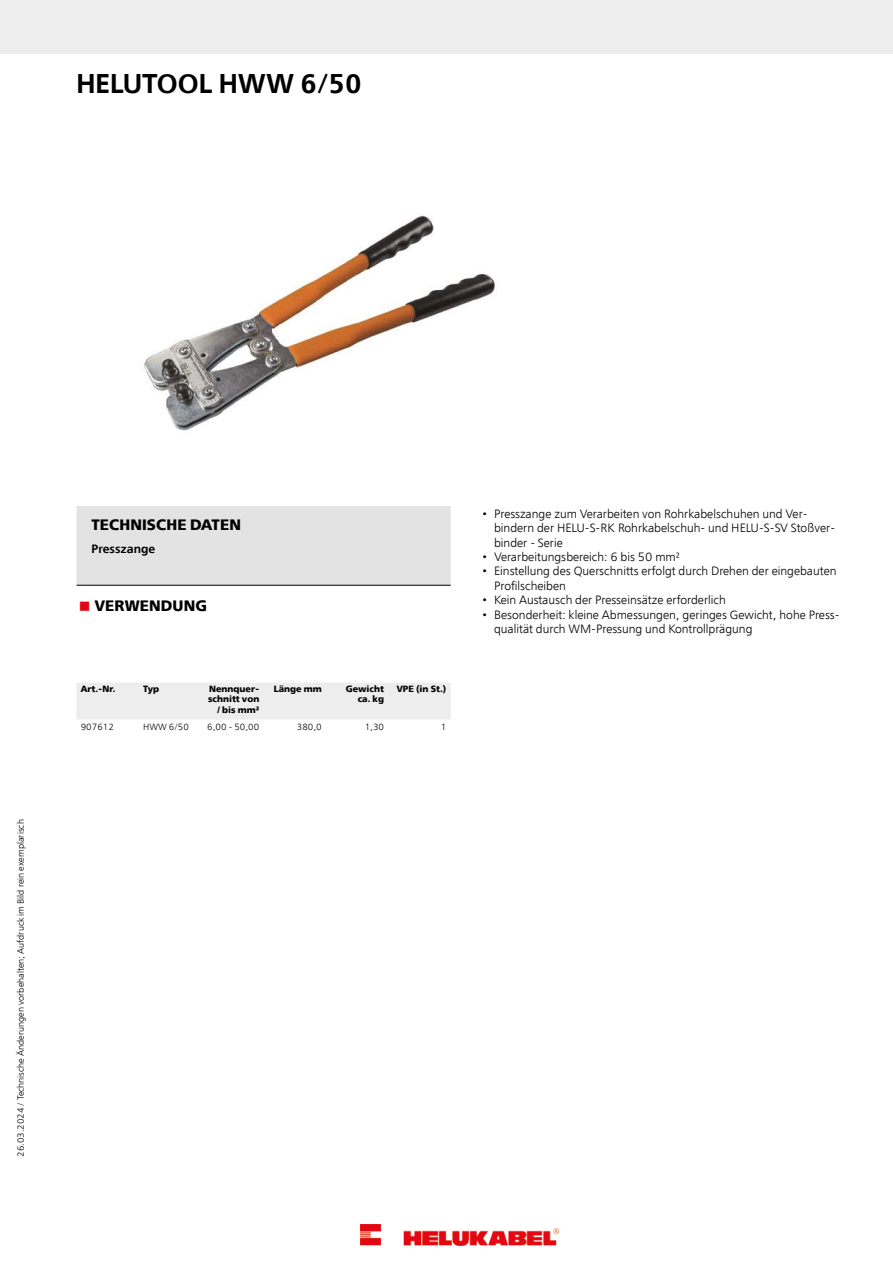
<style>
.page{position:relative;width:893px;height:1263px;background:#fff}
.page>*{position:absolute;margin:0;border:0;box-sizing:border-box;transform-origin:0 0}
.t1{font:600 27px "Free Set";color:#000}
.t2{font:700 15px "Free Set";letter-spacing:.01em;color:#000}
.t3{font:300 12px/14.4px "Free Set";color:#000}
.t4{font:600 12px "Free Set";color:#000}
.t5{font:300 9px "Free Set";color:#000}
.t6{font:700 9px/10.8px "Free Set";color:#000;text-align:right}
.s1{color:#e30613}
</style>
<div class="page">
<div style="left:77px;top:506px;width:374px;height:79px;background:#e3e3e3"></div>
<hr style="left:77px;top:585px;width:374px;height:1px;background:#000">
<div style="left:77px;top:683px;width:374px;height:36px;background:#ededed"></div>
<div style="left:0;top:0;width:893px;height:53px;background:#ededed"></div>
<img style="left:144px;top:215px;width:352px;height:216px">
<img style="left:360px;top:1225px;width:198px;height:21px">
<h1 class="t1" style="left:77px;top:66px;width:287px">HELUTOOL HWW 6/50</h1>
<p class="t5" style="left:15px;top:1157px;width:339px;rotate:-90deg">26.03.2024 / Technische Änderungen vorbehalten; Aufdruck im Bild rein exemplarisch</p>
<p class="t2" style="left:91px;top:515px;width:151px">TECHNISCHE DATEN</p>
<p class="t4" style="left:91px;top:541px;width:65px">Presszange</p>
<p class="t2" style="left:79px;top:596px;width:130px"><span class="s1">■</span> VERWENDUNG</p>
<p class="t6" style="left:81px;top:683px;width:36px">Art.-Nr.</p>
<p class="t6" style="left:143px;top:683px;width:18px">Typ</p>
<p class="t6" style="left:208px;top:683px;width:53px">Nennquer&shy;schnitt von / bis mm²</p>
<p class="t6" style="left:274px;top:683px;width:49px">Länge mm</p>
<p class="t6" style="left:346px;top:683px;width:40px">Gewicht ca. kg</p>
<p class="t6" style="left:397px;top:683px;width:51px">VPE (in St.)</p>
<p class="t5" style="left:81px;top:721px;width:35px">907612</p>
<p class="t5" style="left:143px;top:721px;width:47px">HWW 6/50</p>
<p class="t5" style="left:207px;top:721px;width:54px">6,00 - 50,00</p>
<p class="t5" style="left:297px;top:721px;width:26px">380,0</p>
<p class="t5" style="left:365px;top:721px;width:21px">1,30</p>
<p class="t5" style="left:441px;top:721px;width:7px">1</p>
<p class="t3" style="left:494px;top:506px;width:342px;text-indent:-11px">• Presszange zum Verarbeiten von Rohrkabelschuhen und Ver&shy;bindern der HELU-S-RK Rohrkabelschuh- und HELU-S-SV Stoßver&shy;binder - Serie</p>
<p class="t3" style="left:483px;top:550px;width:199px">• Verarbeitungsbereich: 6 bis 50 mm²</p>
<p class="t3" style="left:494px;top:564px;width:344px;text-indent:-11px">• Einstellung des Querschnitts erfolgt durch Drehen der eingebauten<br>Profilscheiben</p>
<p class="t3" style="left:483px;top:593px;width:245px">• Kein Austausch der Presseinsätze erforderlich</p>
<p class="t3" style="left:494px;top:607px;width:347px;text-indent:-11px">• Besonderheit: kleine Abmessungen, geringes Gewicht, hohe Press&shy;qualität durch WM-Pressung und Kontrollprägung</p>
</div>
